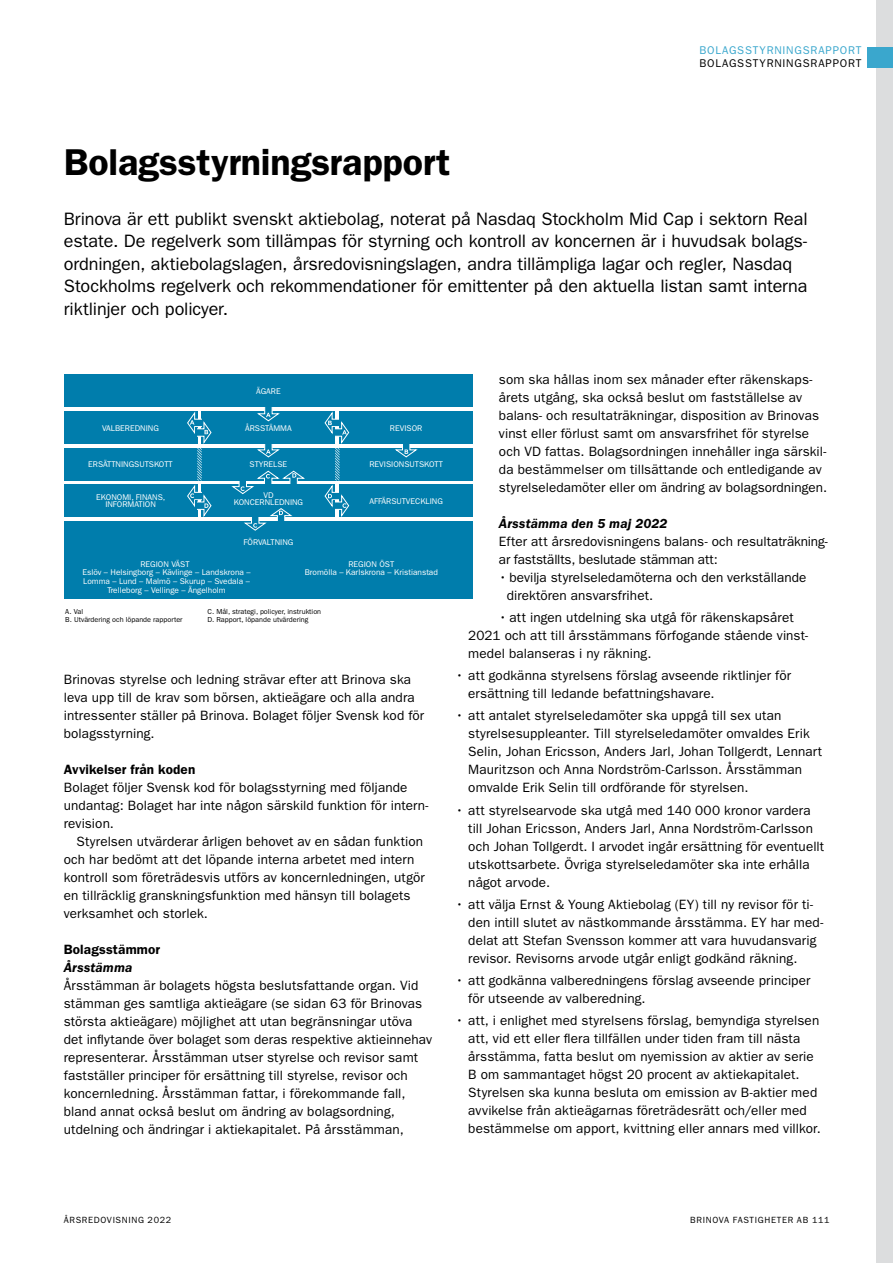
<style>
.page{position:relative;width:893px;height:1263px;background:#fff}
.page>*{position:absolute;margin:0;border:0;box-sizing:border-box;transform-origin:0 0}
.t1{font:600 37.5px "ITC Franklin Gothic Std";letter-spacing:-.005em;color:#000}
.t2{font:18px/22.5px "ITC Franklin Gothic Std";letter-spacing:-.005em;color:#000}
.t3{font:13.5px/18px "ITC Franklin Gothic Std";letter-spacing:.01em;color:#000}
.t4{font:600 13.5px "ITC Franklin Gothic Std";letter-spacing:.01em;color:#000}
.t5{font:italic 600 13.5px "ITC Franklin Gothic Std";letter-spacing:.01em;color:#000}
.t6{font:11.25px "ITC Franklin Gothic Std";letter-spacing:.07em;color:#3aa7cd}
.t7{font:11.25px "ITC Franklin Gothic Std";letter-spacing:.07em;color:#000}
.t8{font:9px "ITC Franklin Gothic Std";letter-spacing:.075em;color:#000}
.t9{font:8.25px/7.4px "ITC Franklin Gothic Std";color:#fff;text-align:center}
.t10{font:7.35px/8.2px "ITC Franklin Gothic Std";color:#000}
</style>
<div class="page">
<div style="left:876px;top:0;width:17px;height:1263px;background:#dcddde"></div>
<div style="left:867px;top:47px;width:26px;height:21px;background:#3aa7cd"></div>
<div style="left:64px;top:411px;width:133px;height:33px;background:#007dac"></div>
<div style="left:64px;top:448px;width:409px;height:32px;background:#007dac"></div>
<div style="left:64px;top:484px;width:133px;height:33px;background:#007dac"></div>
<div style="left:64px;top:554px;width:204px;height:45px;background:#007dac"></div>
<div style="left:269px;top:554px;width:204px;height:45px;background:#007dac"></div>
<div style="left:202px;top:411px;width:133px;height:33px;background:#007dac"></div>
<div style="left:340px;top:484px;width:133px;height:33px;background:#007dac"></div>
<div style="left:64px;top:374px;width:409px;height:33px;background:#007dac"></div>
<div style="left:202px;top:484px;width:133px;height:33px;background:#007dac"></div>
<div style="left:64px;top:521px;width:409px;height:33px;background:#007dac"></div>
<div style="left:340px;top:411px;width:133px;height:33px;background:#007dac"></div>
<svg style="left:257px;top:407px;width:23px;height:14px"></svg>
<svg style="left:257px;top:444px;width:23px;height:13px"></svg>
<svg style="left:395px;top:444px;width:23px;height:13px"></svg>
<svg style="left:231px;top:471px;width:74px;height:24px"></svg>
<svg style="left:244px;top:508px;width:49px;height:23px"></svg>
<svg style="left:187px;top:411px;width:25px;height:106px"></svg>
<svg style="left:324px;top:411px;width:25px;height:106px"></svg>
<p class="t6" style="left:699px;top:44px;width:163px">BOLAGSSTYRNINGSRAPPORT</p>
<h1 class="t1" style="left:64px;top:140px;width:388px">Bolagsstyrningsrapport</h1>
<p class="t7" style="left:699px;top:56px;width:163px">BOLAGSSTYRNINGSRAPPORT</p>
<p class="t2" style="left:64px;top:208px;width:745px">Brinova är ett publikt svenskt aktiebolag, noterat på Nasdaq Stockholm Mid Cap i sektorn Real estate. De regelverk som tillämpas för styrning och kontroll av koncernen är i huvudsak bolags&shy;ordningen, aktiebolagslagen, årsredovisningslagen, andra tillämpliga lagar och regler, Nasdaq Stockholms regelverk och rekommendationer för emittenter på den aktuella listan samt interna riktlinjer och policyer.</p>
<p class="t9" style="left:256px;top:388px;width:26px">ÄGARE</p>
<p class="t9" style="left:102px;top:424px;width:58px">VALBEREDNING</p>
<p class="t9" style="left:245px;top:424px;width:48px">ÅRSSTÄMMA</p>
<p class="t9" style="left:88px;top:460px;width:86px">ERSÄTTNINGSUTSKOTT</p>
<p class="t9" style="left:250px;top:460px;width:39px">STYRELSE</p>
<p class="t9" style="left:369px;top:460px;width:75px">REVISIONSUTSKOTT</p>
<p class="t9" style="left:369px;top:498px;width:75px">AFFÄRSUTVECKLING</p>
<p class="t9" style="left:390px;top:424px;width:34px">REVISOR</p>
<p class="t9" style="left:96px;top:494px;width:71px">EKONOMI, FINANS,<br>INFORMATION</p>
<p class="t9" style="left:234px;top:492px;width:71px">VD<br>KONCERNLEDNING</p>
<p class="t9" style="left:244px;top:539px;width:51px">FÖRVALTNING</p>
<p class="t9" style="left:140px;top:560px;width:51px">REGION VÄST</p>
<p class="t9" style="left:348px;top:560px;width:47px">REGION ÖST</p>
<p class="t9" style="left:82px;top:568px;width:170px">Eslöv – Helsingborg – Kävlinge – Landskrona –</p>
<p class="t9" style="left:305px;top:568px;width:135px">Bromölla – Karlskrona – Kristianstad</p>
<p class="t9" style="left:83px;top:577px;width:168px;line-height:8.9px">Lomma – Lund – Malmö – Skurup – Svedala –<br>Trelleborg – Vellinge – Ängelholm</p>
<p class="t10" style="left:65px;top:607px;width:119px">A. Val<br>B. Utvärdering och löpande rapporter</p>
<p class="t10" style="left:207px;top:607px;width:115px">C. Mål, strategi, policyer, instruktion<br>D. Rapport, löpande utvärdering</p>
<p class="t3" style="left:64px;top:670px;width:362px">Brinovas styrelse och ledning strävar efter att Brinova ska leva upp till de krav som börsen, aktieägare och alla andra intressenter ställer på Brinova. Bolaget följer Svensk kod för bolagsstyrning.</p>
<p class="t4" style="left:64px;top:761px;width:133px">Avvikelser från koden</p>
<p class="t3" style="left:64px;top:778px;width:366px">Bolaget följer Svensk kod för bolagsstyrning med följande undantag: Bolaget har inte någon särskild funktion för intern&shy;revision.</p>
<p class="t3" style="left:64px;top:832px;width:363px;text-indent:13px">Styrelsen utvärderar årligen behovet av en sådan funktion och har bedömt att det löpande interna arbetet med intern kontroll som företrädesvis utförs av koncernledningen, utgör en tillräcklig granskningsfunktion med hänsyn till bolagets verksamhet och storlek.</p>
<p class="t4" style="left:64px;top:941px;width:98px">Bolagsstämmor</p>
<p class="t5" style="left:64px;top:959px;width:70px">Årsstämma</p>
<p class="t3" style="left:64px;top:976px;width:370px">Årsstämman är bolagets högsta beslutsfattande organ. Vid stämman ges samtliga aktieägare (se sidan 63 för Brinovas största aktieägare) möjlighet att utan begränsningar utöva det inflytande över bolaget som deras respektive aktieinnehav representerar. Årsstämman utser styrelse och revisor samt fastställer principer för ersättning till styrelse, revisor och koncernledning. Årsstämman fattar, i förekommande fall, bland annat också beslut om ändring av bolagsordning, utdelning och ändringar i aktiekapitalet. På årsstämman,</p>
<p class="t3" style="left:499px;top:370px;width:330px">som ska hållas inom sex månader efter räkenskaps&shy;årets utgång, ska också beslut om fastställelse av balans- och resultaträkningar, disposition av Brinovas vinst eller förlust samt om ansvarsfrihet för styrelse och VD fattas. Bolagsordningen innehåller inga särskil&shy;da bestämmelser om tillsättande och entledigande av styrelseledamöter eller om ändring av bolagsordningen.</p>
<p class="t5" style="left:499px;top:516px;width:170px">Årsstämma den 5 maj 2022</p>
<p class="t3" style="left:499px;top:532px;width:330px">Efter att årsredovisningens balans- och resultaträkning&shy;ar fastställts, beslutade stämman att:</p>
<p class="t3" style="left:507px;top:568px;width:301px;text-indent:-8px">• bevilja styrelseledamöterna och den verkställande direktören ansvarsfrihet.</p>
<p class="t3" style="left:468px;top:608px;width:341px;text-indent:31px">• att ingen utdelning ska utgå för räkenskapsåret<br>2021 och att till årsstämmans förfogande stående vinst&shy;medel balanseras i ny räkning.</p>
<p class="t3" style="left:468px;top:667px;width:324px;text-indent:-13px">• att godkänna styrelsens förslag avseende riktlinjer för ersättning till ledande befattningshavare.</p>
<p class="t3" style="left:468px;top:707px;width:355px;text-indent:-13px">• att antalet styrelseledamöter ska uppgå till sex utan styrelsesuppleanter. Till styrelseledamöter omvaldes Erik Selin, Johan Ericsson, Anders Jarl, Johan Tollgerdt, Lennart Mauritzson och Anna Nordström-Carlsson. Årsstämman omvalde Erik Selin till ordförande för styrelsen.</p>
<p class="t3" style="left:468px;top:801px;width:357px;text-indent:-13px">• att styrelsearvode ska utgå med 140 000 kronor vardera till Johan Ericsson, Anders Jarl, Anna Nordström-Carlsson och Johan Tollgerdt. I arvodet ingår ersättning för eventuellt utskottsarbete. Övriga styrelseledamöter ska inte erhålla något arvode.</p>
<p class="t3" style="left:468px;top:895px;width:357px;text-indent:-13px">• att välja Ernst &amp; Young Aktiebolag (EY) till ny revisor för ti&shy;den intill slutet av nästkommande årsstämma. EY har med&shy;delat att Stefan Svensson kommer att vara huvudansvarig revisor. Revisorns arvode utgår enligt godkänd räkning.</p>
<p class="t3" style="left:468px;top:972px;width:344px;text-indent:-13px">• att godkänna valberedningens förslag avseende principer för utseende av valberedning.</p>
<p class="t3" style="left:468px;top:1012px;width:354px;text-indent:-13px">• att, i enlighet med styrelsens förslag, bemyndiga styrelsen att, vid ett eller flera tillfällen under tiden fram till nästa årsstämma, fatta beslut om nyemission av aktier av serie B om sammantaget högst 20 procent av aktiekapitalet.<br>Styrelsen ska kunna besluta om emission av B-aktier med avvikelse från aktieägarnas företrädesrätt och/eller med bestämmelse om apport, kvittning eller annars med villkor.</p>
<p class="t8" style="left:64px;top:1215px;width:109px">ÅRSREDOVISNING 2022</p>
<p class="t8" style="left:690px;top:1215px;width:141px">BRINOVA FASTIGHETER AB 111</p>
</div>
